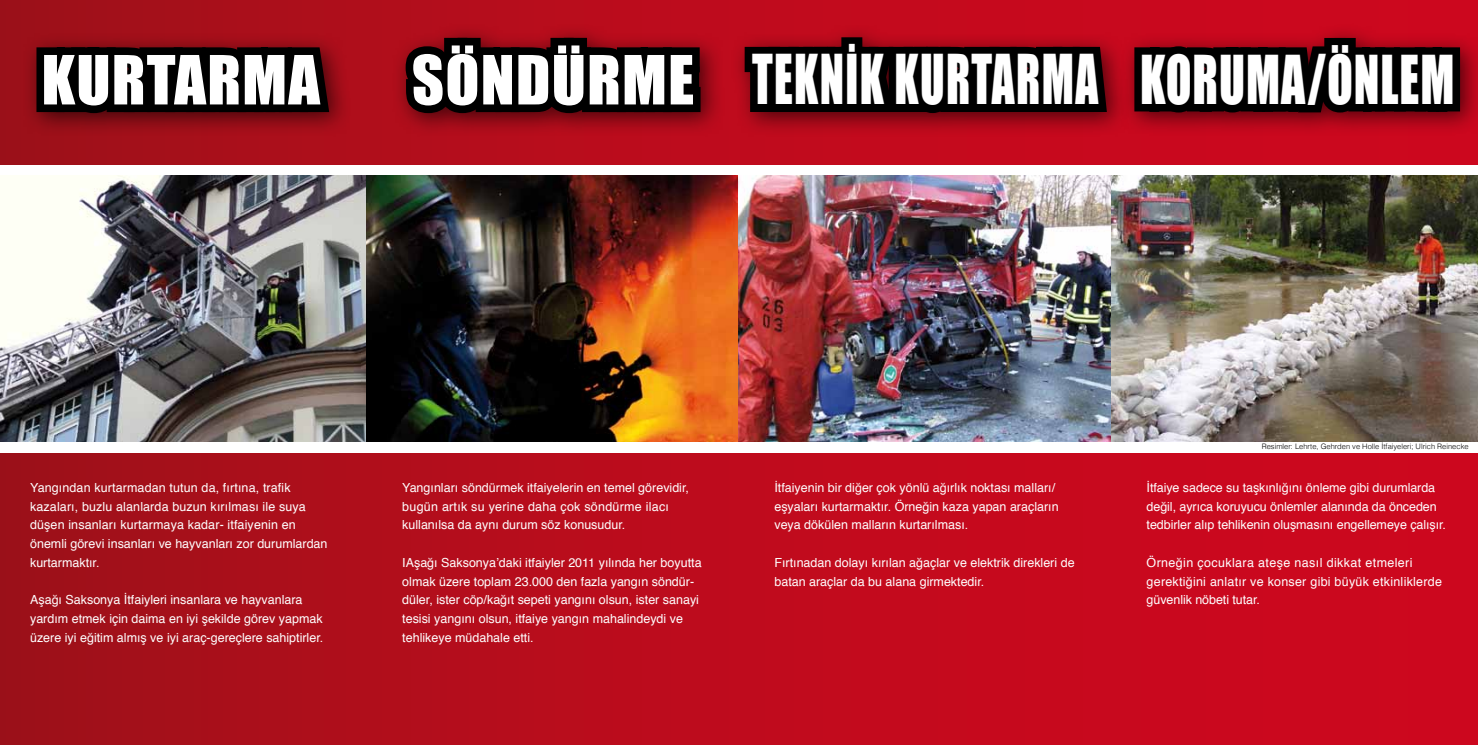
<style>
.page{position:relative;width:1478px;height:745px;background:#fff}
.page>*{position:absolute;margin:0;border:0;box-sizing:border-box;transform-origin:0 0}
.t1{font:63px "Impact";letter-spacing:.03em;color:#fff;scale:.71 1}
.t2{font:62.5px "Impact";letter-spacing:.02em;color:#fff}
.t3{font:12.5px/18.8px "Helvetica";color:#fff}
.t4{font:12.5px/18.8px "Helvetica";letter-spacing:.02em;color:#fff}
.t5{font:300 7.5px "Helvetica";color:#000}
.s1{font-size:62.5px}
.s2{font-size:61.75px}
</style>
<div class="page">
<div style="left:0;top:0;width:1478px;height:744px;background:linear-gradient(to right,#a3121b,#d40820)"></div>
<div style="left:0;top:165px;width:1478px;height:287px;background:#fff"></div>
<img style="left:0;top:175px;width:367px;height:266px">
<img style="left:367px;top:175px;width:372px;height:266px">
<img style="left:739px;top:234px;width:372px;height:207px">
<img style="left:1111px;top:175px;width:367px;height:266px">
<div style="left:22px;top:32px;width:331px;height:105px;background:#000;opacity:.6"></div>
<svg style="left:29px;top:0;width:309px;height:190px;background:#6f2026"></svg>
<div style="left:391px;top:23px;width:334px;height:114px;background:#000;opacity:.6"></div>
<svg style="left:393px;top:0;width:315px;height:190px;background:#6f151d"></svg>
<div style="left:730px;top:23px;width:400px;height:114px;background:#000;opacity:.6"></div>
<img style="left:737px;top:0;width:378px;height:234px">
<div style="left:1119px;top:24px;width:359px;height:113px;background:#000;opacity:.6"></div>
<svg style="left:1126px;top:0;width:341px;height:223px;background:#741e24"></svg>
<h2 class="t2" style="left:42px;top:31px;width:280px">KURTARMA</h2>
<h1 class="t1" style="left:412px;top:31px;width:1470px"><span class="s1">SÖNDÜRME</span> TEKNİK KURTARMA <span class="s2">KORUMA/ÖNLEM</span></h1>
<p class="t3" style="left:30px;top:478px;width:299px">Yangından kurtarmadan tutun da, fırtına, trafik kazaları, buzlu alanlarda buzun kırılması ile suya düşen insanları kurtarmaya kadar- itfaiyenin en önemli görevi insanları ve hayvanları zor durumlardan kurtarmaktır.</p>
<p class="t3" style="left:30px;top:590px;width:295px">Aşağı Saksonya İtfaiyleri insanlara ve hayvanlara yardım etmek için daima en iyi şekilde görev yapmak üzere iyi eğitim almış ve iyi araç-gereçlere sahiptirler.</p>
<p class="t3" style="left:402px;top:478px;width:288px">Yangınları söndürmek itfaiyelerin en temel görevidir, bugün artık su yerine daha çok söndürme ilacı kullanılsa da aynı durum söz konusudur.</p>
<p class="t3" style="left:402px;top:553px;width:301px">IAşağı Saksonya’daki itfaiyler 2011 yılında her boyutta olmak üzere toplam 23.000 den fazla yangın söndür&shy;düler, ister cöp/kağıt sepeti yangını olsun, ister sanayi tesisi yangını olsun, itfaiye yangın mahalindeydi ve tehlikeye müdahale etti.</p>
<p class="t3" style="left:774px;top:478px;width:286px">İtfaiyenin bir diğer çok yönlü ağırlık noktası malları/ eşyaları kurtarmaktır. Örneğin kaza yapan araçların veya dökülen malların kurtarılması.</p>
<p class="t3" style="left:774px;top:553px;width:302px">Fırtınadan dolayı kırılan ağaçlar ve elektrik direkleri de batan araçlar da bu alana girmektedir.</p>
<p class="t5" style="left:1261px;top:440px;width:208px">Resimler: Lehrte, Gehrden ve Holle İtfaiyeleri; Ulrich Reinecke</p>
<p class="t3" style="left:1146px;top:478px;width:301px">İtfaiye sadece su taşkınlığını önleme gibi durumlarda değil, ayrıca koruyucu önlemler alanında da önceden tedbirler alıp tehlikenin oluşmasını engellemeye çalışır.</p>
<p class="t4" style="left:1146px;top:553px;width:297px">Örneğin çocuklara ateşe nasıl dikkat etmeleri gerektiğini anlatır ve konser gibi büyük etkinliklerde güvenlik nöbeti tutar.</p>
</div>
